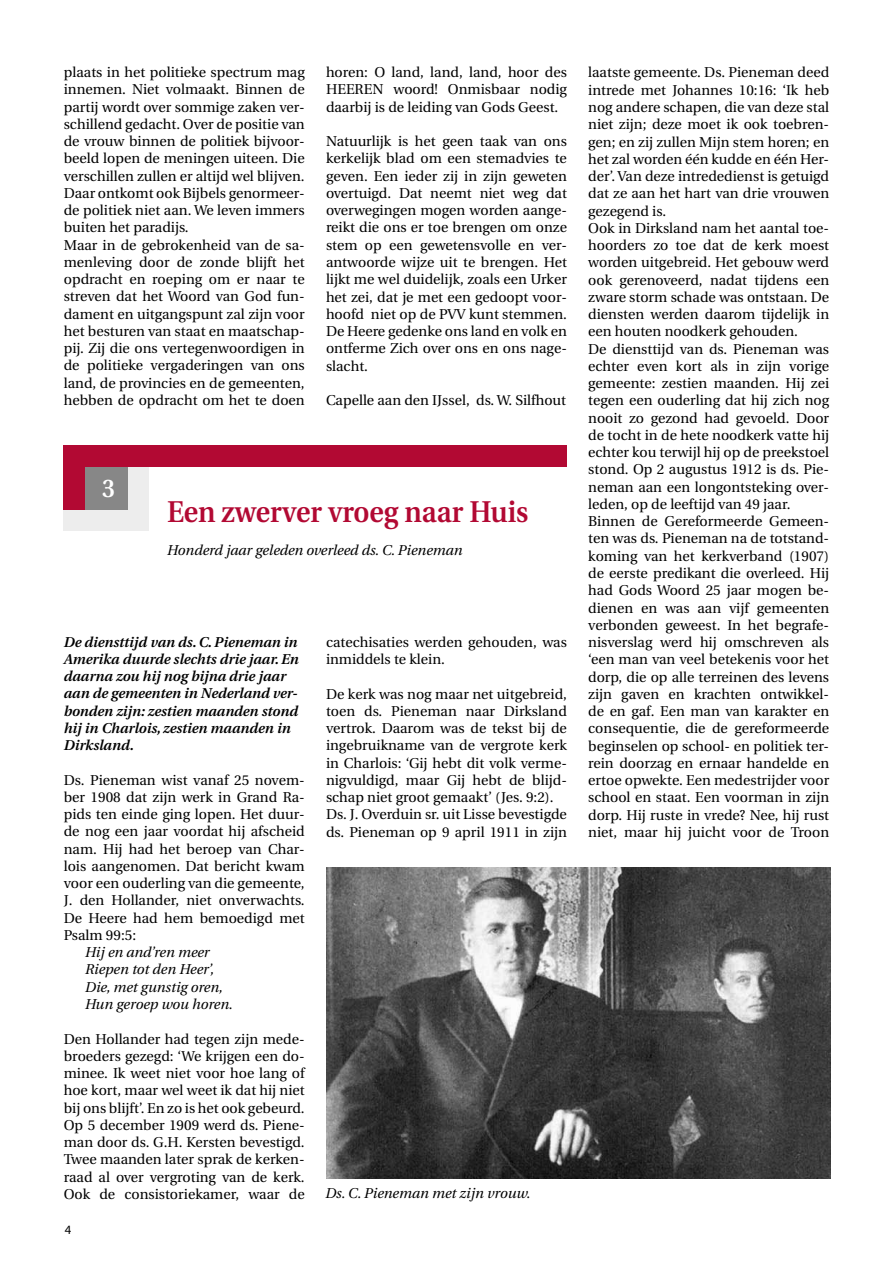
<style>
.page{position:relative;width:893px;height:1263px;background:#fff}
.page>*{position:absolute;margin:0;border:0;box-sizing:border-box;transform-origin:0 0}
.t1{font:600 30px "Utopia";color:#b20933;scale:.92 1}
.t2{font:600 25.5px "Utopia";color:#fff;scale:.92 1}
.t3{font:14.25px/17.2px "Utopia";color:#000}
.t4{font:italic 600 14.25px/17.2px "Utopia";color:#000}
.t5{font:italic 14.25px/17.2px "Utopia";color:#000}
.t6{font:12.75px "Myriad Pro";color:#000}
</style>
<div class="page">
<div style="left:64px;top:454px;width:85px;height:77px;background:#ededed"></div>
<div style="left:64px;top:449px;width:64px;height:60px;background:#878787"></div>
<div style="left:64px;top:446px;width:503px;height:21px;background:#b20933"></div>
<div style="left:64px;top:448px;width:21px;height:61px;background:#b20933"></div>
<img style="left:327px;top:868px;width:503px;height:311px">
<p class="t3" style="left:64px;top:64px;width:242px">plaats in het politieke spectrum mag innemen. Niet volmaakt. Binnen de partij wordt over sommige zaken ver&shy;schillend gedacht. Over de positie van de vrouw binnen de politiek bijvoor&shy;beeld lopen de meningen uiteen. Die verschillen zullen er altijd wel blijven.<br>Daar ontkomt ook Bijbels genormeer&shy;de politiek niet aan. We leven immers buiten het paradijs.<br>Maar in de gebrokenheid van de sa&shy;menleving door de zonde blijft het opdracht en roeping om er naar te streven dat het Woord van God fun&shy;dament en uitgangspunt zal zijn voor het besturen van staat en maatschap&shy;pij. Zij die ons vertegenwoordigen in de politieke vergaderingen van ons land, de provincies en de gemeenten, hebben de opdracht om het te doen</p>
<p class="t3" style="left:326px;top:64px;width:242px;text-align:justify">horen: O land, land, land, hoor des HEEREN woord! Onmisbaar nodig daarbij is de leiding van Gods Geest.</p>
<p class="t3" style="left:326px;top:133px;width:242px;text-align:justify">Natuurlijk is het geen taak van ons kerkelijk blad om een stemadvies te geven. Een ieder zij in zijn geweten overtuigd. Dat neemt niet weg dat overwegingen mogen worden aange&shy;reikt die ons er toe brengen om onze stem op een gewetensvolle en ver&shy;antwoorde wijze uit te brengen. Het lijkt me wel duidelijk, zoals een Urker het zei, dat je met een gedoopt voor&shy;hoofd niet op de PVV kunt stemmen.<br>De Heere gedenke ons land en volk en ontferme Zich over ons en ons nage&shy;slacht.</p>
<p class="t3" style="left:326px;top:392px;width:242px">Capelle aan den IJssel, ds. W. Silfhout</p>
<h2 class="t2" style="left:102px;top:474px;width:16px">3</h2>
<h1 class="t1" style="left:167px;top:495px;width:394px">Een zwerver vroeg naar Huis</h1>
<p class="t5" style="left:167px;top:542px;width:297px">Honderd jaar geleden overleed ds. C. Pieneman</p>
<p class="t4" style="left:64px;top:633px;width:237px">De diensttijd van ds. C. Pieneman in<br>Amerika duurde slechts drie jaar. En daarna zou hij nog bijna drie jaar aan de gemeenten in Nederland ver‑ bonden zijn: zestien maanden stond hij in Charlois, zestien maanden in<br>Dirksland.</p>
<p class="t3" style="left:64px;top:771px;width:242px;text-align:justify">Ds. Pieneman wist vanaf 25 novem&shy;ber 1908 dat zijn werk in Grand Ra&shy;pids ten einde ging lopen. Het duur&shy;de nog een jaar voordat hij afscheid nam. Hij had het beroep van Char&shy;lois aangenomen. Dat bericht kwam voor een ouderling van die gemeente, J. den Hollander, niet onverwachts.<br>De Heere had hem bemoedigd met Psalm 99:5:</p>
<p class="t5" style="left:85px;top:944px;width:149px">Hij en and’ren meer<br>Riepen tot den Heer’,<br>Die, met gunstig oren,<br>Hun geroep wou horen.</p>
<p class="t3" style="left:64px;top:1030px;width:242px;text-align:justify">Den Hollander had tegen zijn mede&shy;broeders gezegd: ‘We krijgen een do&shy;minee. Ik weet niet voor hoe lang of hoe kort, maar wel weet ik dat hij niet bij ons blijft’. En zo is het ook gebeurd.<br>Op 5 december 1909 werd ds. Piene&shy;man door ds. G.H. Kersten bevestigd.<br>Twee maanden later sprak de kerken&shy;raad al over vergroting van de kerk.<br>Ook de consistoriekamer, waar de</p>
<p class="t6" style="left:65px;top:1222px;width:8px">4</p>
<p class="t3" style="left:326px;top:633px;width:242px">catechisaties werden gehouden, was inmiddels te klein.</p>
<p class="t3" style="left:326px;top:685px;width:242px">De kerk was nog maar net uitgebreid, toen ds. Pieneman naar Dirksland vertrok. Daarom was de tekst bij de ingebruikname van de vergrote kerk in Charlois: ‘Gij hebt dit volk verme&shy;nigvuldigd, maar Gij hebt de blijd&shy;schap niet groot gemaakt’ (Jes. 9:2).<br>Ds. J. Overduin sr. uit Lisse bevestigde ds. Pieneman op 9 april 1911 in zijn</p>
<p class="t5" style="left:325px;top:1185px;width:207px">Ds. C. Pieneman met zijn vrouw.</p>
<p class="t3" style="left:588px;top:64px;width:242px">laatste gemeente. Ds. Pieneman deed intrede met Johannes 10:16: ‘Ik heb nog andere schapen, die van deze stal niet zijn; deze moet ik ook toebren&shy;gen; en zij zullen Mijn stem horen; en het zal worden één kudde en één Her&shy;der’. Van deze intrededienst is getuigd dat ze aan het hart van drie vrouwen gezegend is.<br>Ook in Dirksland nam het aantal toe&shy;hoorders zo toe dat de kerk moest worden uitgebreid. Het gebouw werd ook gerenoveerd, nadat tijdens een zware storm schade was ontstaan. De diensten werden daarom tijdelijk in een houten noodkerk gehouden.<br>De diensttijd van ds. Pieneman was echter even kort als in zijn vorige gemeente: zestien maanden. Hij zei tegen een ouderling dat hij zich nog nooit zo gezond had gevoeld. Door de tocht in de hete noodkerk vatte hij echter kou terwijl hij op de preekstoel stond. Op 2 augustus 1912 is ds. Pie&shy;neman aan een longontsteking over&shy;leden, op de leeftijd van 49 jaar.<br>Binnen de Gereformeerde Gemeen&shy;ten was ds. Pieneman na de totstand&shy;koming van het kerkverband (1907) de eerste predikant die overleed. Hij had Gods Woord 25 jaar mogen be&shy;dienen en was aan vijf gemeenten verbonden geweest. In het begrafe&shy;nisverslag werd hij omschreven als ‘een man van veel betekenis voor het dorp, die op alle terreinen des levens zijn gaven en krachten ontwikkel&shy;de en gaf. Een man van karakter en consequentie, die de gereformeerde beginselen op school- en politiek ter&shy;rein doorzag en ernaar handelde en ertoe opwekte. Een medestrijder voor school en staat. Een voorman in zijn dorp. Hij ruste in vrede? Nee, hij rust niet, maar hij juicht voor de Troon</p>
</div>
